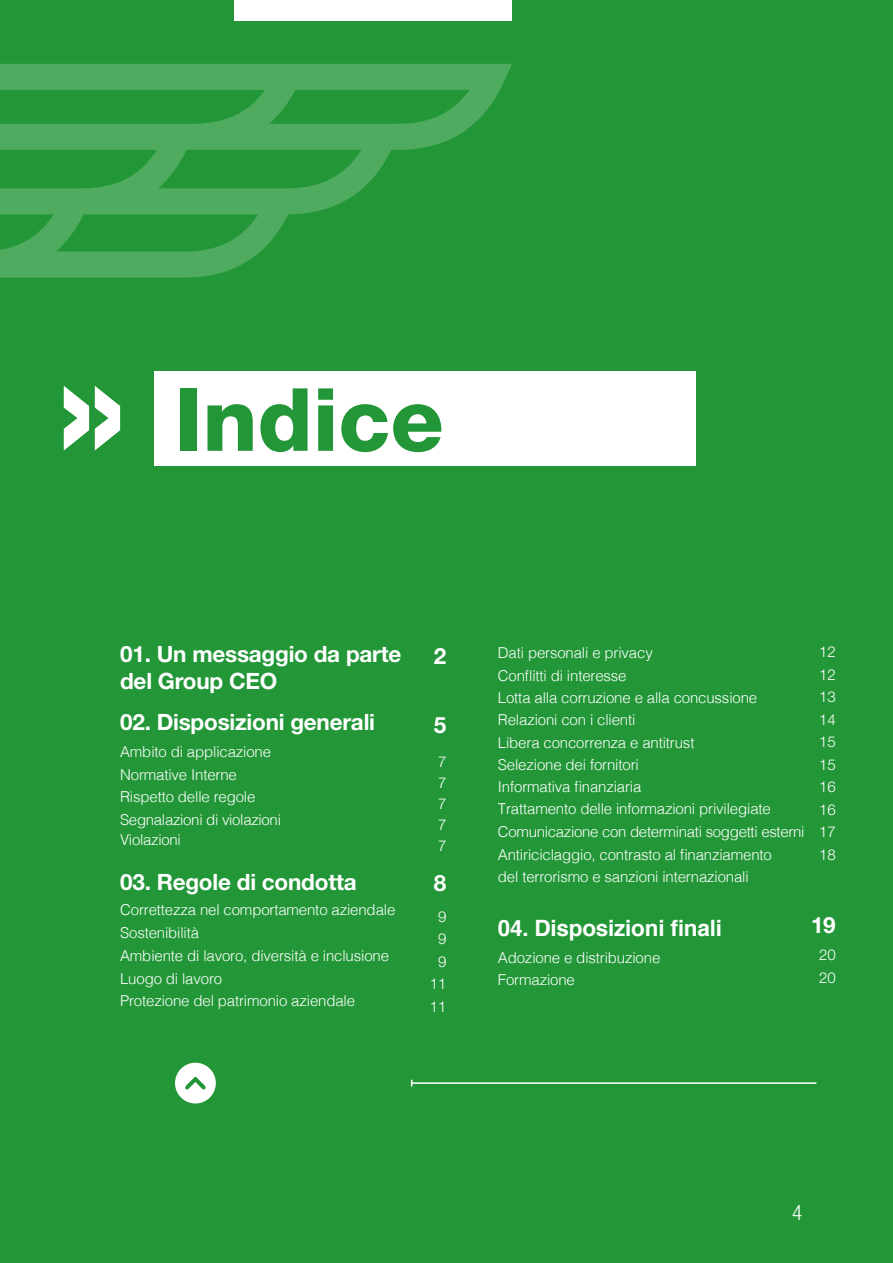
<style>
.page{position:relative;width:893px;height:1263px;background:#239738}
.page>*{position:absolute;margin:0;border:0;box-sizing:border-box;transform-origin:0 0}
.t1{font:800 87.45px "Helvetica Neue LT Std";color:#239738}
.t2{font:700 22.5px/27px "Helvetica Neue LT Std";letter-spacing:-.01em;color:#fff}
.t3{font:700 22.5px "Helvetica";letter-spacing:-.01em;color:#fff}
.t4{font:300 condensed 21px "Helvetica Neue LT Std";color:#fff}
.t5{font:300 15px/22.4px "Helvetica";letter-spacing:-.01em;color:#fff}
.t6{font:300 15px/22.5px "Helvetica Neue LT Std";letter-spacing:-.01em;color:#fff;text-align:justify}
</style>
<div class="page">
<svg style="left:0;top:64px;width:512px;height:214px"></svg>
<div style="left:235px;top:0;width:277px;height:21px;background:#fff"></div>
<div style="left:175px;top:1063px;width:41px;height:40px;background:#fff;border-radius:50%"></div>
<svg style="left:185px;top:1077px;width:21px;height:13px"></svg>
<hr style="left:412px;top:1082px;width:404px;height:2px;background:#fff">
<div style="left:154px;top:371px;width:542px;height:95px;background:#fff"></div>
<svg style="left:64px;top:386px;width:56px;height:65px"></svg>
<h1 class="t1" style="left:175px;top:368px;width:270px">Indice</h1>
<h2 class="t2" style="left:120px;top:640px;width:283px">01. Un messaggio da parte del Group CEO</h2>
<h2 class="t2" style="left:120px;top:708px;width:256px">02. Disposizioni generali</h2>
<p class="t5" style="left:120px;top:739px;width:162px">Ambito di applicazione<br>Normative Interne<br>Rispetto delle regole<br>Segnalazioni di violazioni</p>
<p class="t5" style="left:120px;top:828px;width:62px">Violazioni</p>
<h2 class="t2" style="left:120px;top:867px;width:238px">03. Regole di condotta</h2>
<p class="t5" style="left:120px;top:898px;width:277px">Correttezza nel comportamento aziendale<br>Sostenibilità<br>Ambiente di lavoro, diversità e inclusione<br>Luogo di lavoro<br>Protezione del patrimonio aziendale</p>
<h2 class="t2" style="left:434px;top:641px;width:14px">2</h2>
<h2 class="t2" style="left:434px;top:711px;width:14px">5</h2>
<p class="t6" style="left:438px;top:751px;width:10px;line-height:21px">7<br>7<br>7<br>7<br>7</p>
<h2 class="t2" style="left:434px;top:868px;width:14px">8</h2>
<p class="t6" style="left:430px;top:905px;width:18px;text-align:center">9<br>9<br>9<br>11<br>11</p>
<p class="t5" style="left:498px;top:641px;width:308px">Dati personali e privacy<br>Conflitti di interesse<br>Lotta alla corruzione e alla concussione Relazioni con i clienti<br>Libera concorrenza e antitrust<br>Selezione dei fornitori<br>Informativa finanziaria<br>Trattamento delle informazioni privilegiate Comunicazione con determinati soggetti esterni Antiriciclaggio, contrasto al finanziamento<br>del terrorismo e sanzioni internazionali</p>
<h2 class="t3" style="left:498px;top:910px;width:226px">04. Disposizioni finali</h2>
<p class="t5" style="left:498px;top:945px;width:164px">Adozione e distribuzione<br>Formazione</p>
<p class="t6" style="left:819px;top:640px;width:18px">12<br>12<br>13<br>14<br>15<br>15<br>16<br>16<br>17<br>18</p>
<h2 class="t2" style="left:811px;top:911px;width:26px">19</h2>
<p class="t6" style="left:819px;top:943px;width:18px">20<br>20</p>
<h3 class="t4" style="left:792px;top:1200px;width:12px">4</h3>
</div>
